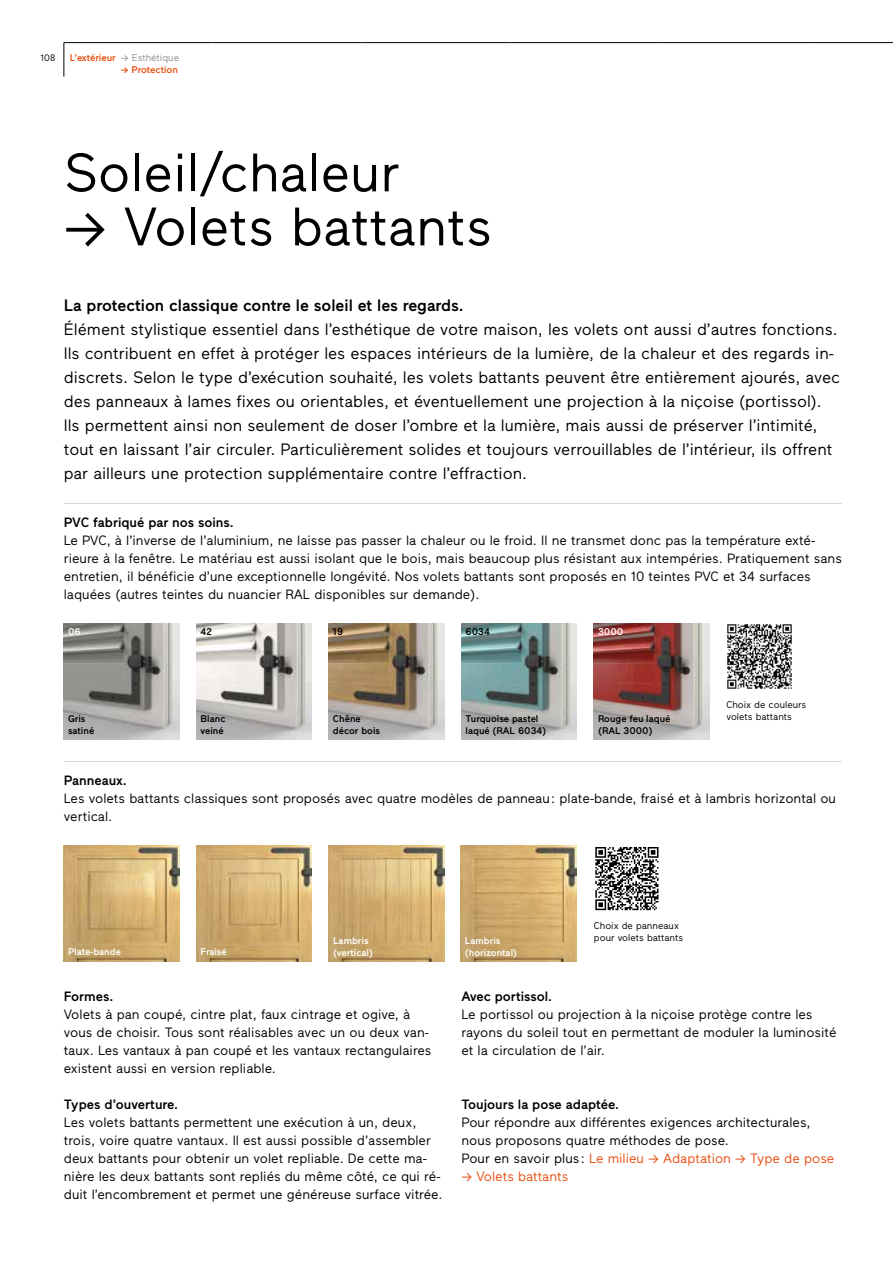
<style>
.page{position:relative;width:893px;height:1263px;background:#fff}
.page>*{position:absolute;margin:0;border:0;box-sizing:border-box;transform-origin:0 0}
.t1{font:54px "Maax Finstral";color:#000}
.t2{font:16.5px/24px "Maax Finstral";color:#000}
.t3{font:500 16.5px "Maax Finstral";color:#000}
.t4{font:13.5px/18px "Maax Finstral";color:#000}
.t5{font:500 13.5px "Maax Finstral";color:#000}
.t6{font:13.5px "Maax Finstral";color:#e94e0f}
.t7{font:500 9.75px/12px "Maax Finstral";color:#000}
.t8{font:9.75px/12px "Maax Finstral";color:#000}
.t9{font:500 9.75px/12px "Maax Finstral";color:#fff}
.t10{font:500 9.75px "Maax Finstral";color:#e94e0f}
.t11{font:9.3px "Maax Finstral";color:#000}
.s1{font-weight:400;color:#908d8d}
.s2{color:#e94e0f}
</style>
<div class="page">
<hr style="left:64px;top:42px;width:149px;height:1px;background:#000">
<hr style="left:64px;top:43px;width:1px;height:34px;background:#000">
<hr style="left:213px;top:42px;width:149px;height:1px;background:#000">
<hr style="left:362px;top:42px;width:148px;height:1px;background:#000">
<hr style="left:510px;top:42px;width:149px;height:1px;background:#000">
<hr style="left:659px;top:42px;width:149px;height:1px;background:#000">
<hr style="left:808px;top:42px;width:85px;height:1px;background:#000">
<hr style="left:64px;top:503px;width:778px;height:1px;background:#dad8cc">
<hr style="left:64px;top:761px;width:778px;height:1px;background:#dad8cc">
<img style="left:594px;top:623px;width:115px;height:116px">
<img style="left:196px;top:623px;width:116px;height:116px">
<img style="left:329px;top:623px;width:115px;height:116px">
<img style="left:461px;top:623px;width:116px;height:116px">
<img style="left:64px;top:623px;width:115px;height:116px">
<img style="left:727px;top:624px;width:65px;height:65px">
<img style="left:196px;top:846px;width:116px;height:115px">
<img style="left:461px;top:846px;width:115px;height:115px">
<img style="left:329px;top:846px;width:115px;height:115px">
<img style="left:64px;top:846px;width:115px;height:115px">
<svg style="left:595px;top:847px;width:64px;height:64px"></svg>
<svg style="left:595px;top:847px;width:63px;height:63px"></svg>
<p class="t11" style="left:41px;top:51px;width:16px">108</p>
<p class="t10" style="left:70px;top:51px;width:111px">L’extérieur <span class="s1">→ Esthétique</span></p>
<p class="t10" style="left:121px;top:63px;width:59px">→ Protection</p>
<h1 class="t1" style="left:64px;top:135px;width:338px">Soleil/chaleur</h1>
<h1 class="t1" style="left:64px;top:189px;width:430px">→ Volets battants</h1>
<p class="t3" style="left:64px;top:294px;width:401px">La protection classique contre le soleil et les regards.</p>
<p class="t2" style="left:64px;top:316px;width:778px">Élément stylistique essentiel dans l’esthétique de votre maison, les volets ont aussi d’autres fonctions.<br>Ils contribuent en effet à protéger les espaces intérieurs de la lumière, de la chaleur et des regards in&shy;discrets. Selon le type d’exécution souhaité, les volets battants peuvent être entièrement ajourés, avec des panneaux à lames fixes ou orientables, et éventuellement une projection à la niçoise (portissol).<br>Ils permettent ainsi non seulement de doser l’ombre et la lumière, mais aussi de préserver l’intimité, tout en laissant l’air circuler. Particulièrement solides et toujours verrouillables de l’intérieur, ils offrent par ailleurs une protection supplémentaire contre l’effraction.</p>
<p class="t5" style="left:64px;top:513px;width:172px">PVC fabriqué par nos soins.</p>
<p class="t4" style="left:64px;top:531px;width:780px">Le PVC, à l’inverse de l’aluminium, ne laisse pas passer la chaleur ou le froid. Il ne transmet donc pas la température exté&shy;rieure à la fenêtre. Le matériau est aussi isolant que le bois, mais beaucoup plus résistant aux intempéries. Pratiquement sans entretien, il bénéficie d’une exceptionnelle longévité. Nos volets battants sont proposés en 10 teintes PVC et 34 surfaces laquées (autres teintes du nuancier RAL disponibles sur demande).</p>
<p class="t9" style="left:68px;top:625px;width:14px">06</p>
<p class="t7" style="left:68px;top:712px;width:28px">Gris satiné</p>
<p class="t7" style="left:201px;top:625px;width:13px">42</p>
<p class="t7" style="left:333px;top:625px;width:12px">19</p>
<p class="t7" style="left:466px;top:625px;width:26px">6034</p>
<p class="t9" style="left:598px;top:625px;width:27px">3000</p>
<p class="t7" style="left:201px;top:712px;width:26px">Blanc veiné</p>
<p class="t7" style="left:333px;top:712px;width:49px">Chêne décor bois</p>
<p class="t7" style="left:466px;top:712px;width:82px">Turquoise pastel laqué (RAL 6034)</p>
<p class="t7" style="left:598px;top:712px;width:74px">Rouge feu laqué (RAL 3000)</p>
<p class="t8" style="left:726px;top:698px;width:81px">Choix de couleurs volets battants</p>
<p class="t5" style="left:64px;top:771px;width:65px">Panneaux.</p>
<p class="t4" style="left:64px;top:789px;width:774px">Les volets battants classiques sont proposés avec quatre modèles de panneau : plate-bande, fraisé et à lambris horizontal ou vertical.</p>
<p class="t9" style="left:68px;top:945px;width:54px">Plate-bande</p>
<p class="t9" style="left:201px;top:945px;width:28px">Fraisé</p>
<p class="t9" style="left:465px;top:934px;width:54px">Lambris (horizontal)</p>
<p class="t9" style="left:333px;top:934px;width:41px">Lambris (vertical)</p>
<p class="t8" style="left:594px;top:919px;width:91px">Choix de panneaux pour volets battants</p>
<p class="t5" style="left:64px;top:987px;width:51px">Formes.</p>
<p class="t4" style="left:64px;top:1005px;width:369px">Volets à pan coupé, cintre plat, faux cintrage et ogive, à vous de choisir. Tous sont réalisables avec un ou deux van&shy;taux. Les vantaux à pan coupé et les vantaux rectangulaires existent aussi en version repliable.</p>
<p class="t5" style="left:64px;top:1095px;width:116px">Types d’ouverture.</p>
<p class="t4" style="left:64px;top:1113px;width:380px">Les volets battants permettent une exécution à un, deux, trois, voire quatre vantaux. Il est aussi possible d’assembler deux battants pour obtenir un volet repliable. De cette ma&shy;nière les deux battants sont repliés du même côté, ce qui ré&shy;duit l’encombrement et permet une généreuse surface vitrée.</p>
<p class="t5" style="left:461px;top:987px;width:92px">Avec portissol.</p>
<p class="t4" style="left:461px;top:1005px;width:377px">Le portissol ou projection à la niçoise protège contre les rayons du soleil tout en permettant de moduler la luminosité et la circulation de l’air.</p>
<p class="t5" style="left:461px;top:1095px;width:159px">Toujours la pose adaptée.</p>
<p class="t4" style="left:461px;top:1113px;width:374px">Pour répondre aux différentes exigences architecturales, nous proposons quatre méthodes de pose.<br>Pour en savoir plus : <span class="s2">Le milieu → Adaptation → Type de pose</span></p>
<p class="t6" style="left:461px;top:1167px;width:109px">→ Volets battants</p>
</div>
